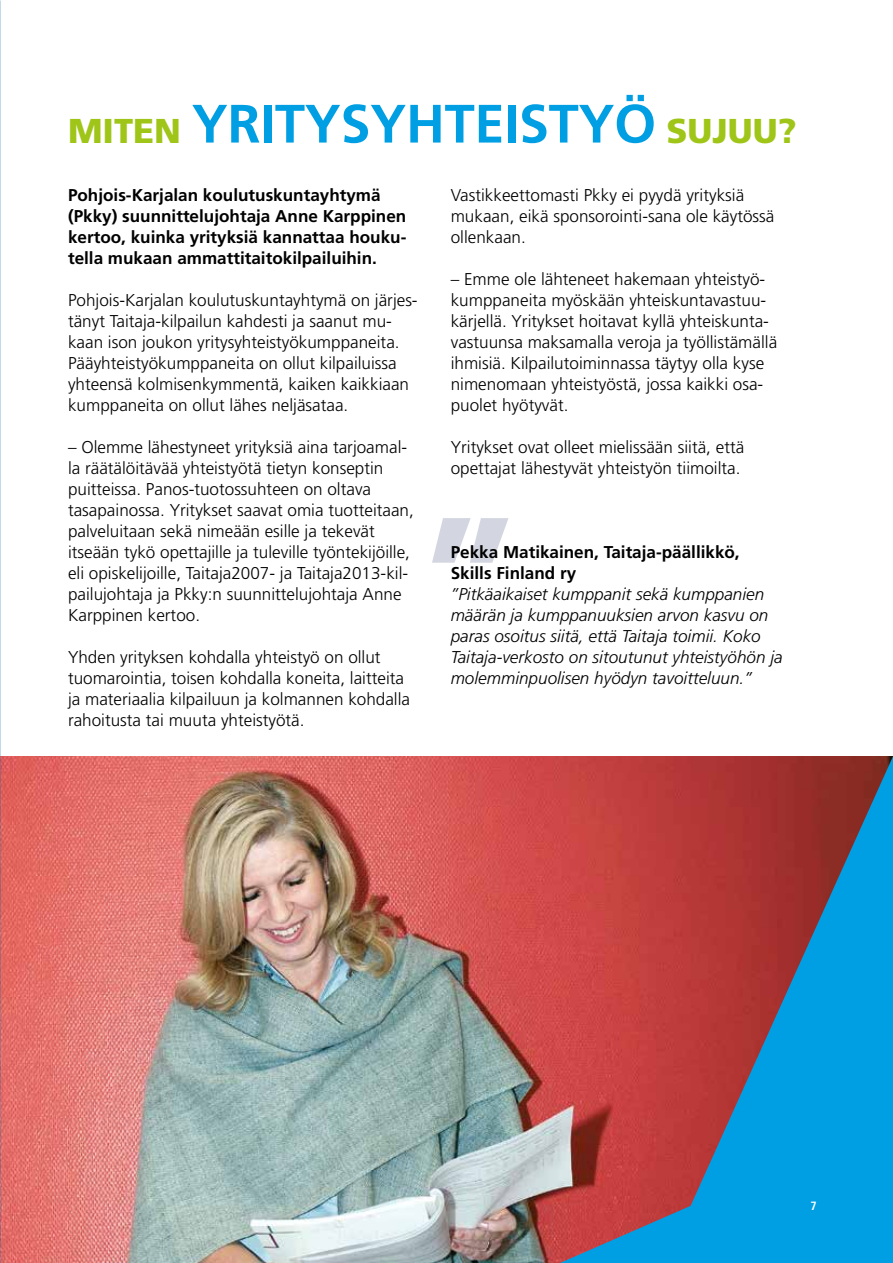
<style>
.page{position:relative;width:893px;height:1263px;background:#fff}
.page>*{position:absolute;margin:0;border:0;box-sizing:border-box;transform-origin:0 0}
.OTSIKKO{font:700 54px "Frutiger LT Std";letter-spacing:-.005em;color:#009fe3}
.leipis{font:300 17.1px/21px "Frutiger LT Std";color:#000}
.leipis-2{font:italic 300 17.1px/21px "Frutiger LT Std";color:#000}
.ingressi{font:700 17.1px/21px "Frutiger LT Std";color:#000}
.leipis-3{font:700 17.1px/21px "Frutiger LT Std";color:#000}
.t1{font:700 condensed 12px "Frutiger LT Std";color:#fff}
.s1{font-weight:900;font-size:34.5px;color:#a0c519}
</style>
<div class="page">
<img style="left:0;top:756px;width:560px;height:507px">
<svg style="left:432px;top:518px;width:76px;height:45px"></svg>
<svg style="left:560px;top:756px;width:333px;height:507px;background:#755f76"></svg>
<p class="OTSIKKO" style="left:68px;top:92px;width:730px"><span class="s1">MITEN</span> YRITYSYHTEISTYÖ <span class="s1">SUJUU?</span></p>
<p class="ingressi" style="left:68px;top:185px;width:340px">Pohjois-Karjalan koulutuskuntayhtymä (Pkky) suunnittelujohtaja Anne Karppinen kertoo, kuinka yrityksiä kannattaa houku&shy;tella mukaan ammattitaitokilpailuihin.</p>
<p class="leipis" style="left:68px;top:290px;width:351px">Pohjois-Karjalan koulutuskuntayhtymä on järjes&shy;tänyt Taitaja-kilpailun kahdesti ja saanut mu&shy;kaan ison joukon yritysyhteistyökumppaneita.<br>Pääyhteistyökumppaneita on ollut kilpailuissa yhteensä kolmisenkymmentä, kaiken kaikkiaan kumppaneita on ollut lähes neljäsataa.</p>
<p class="leipis" style="left:68px;top:437px;width:347px">– Olemme lähestyneet yrityksiä aina tarjoamal&shy;la räätälöitävää yhteistyötä tietyn konseptin puitteissa. Panos-tuotossuhteen on oltava tasapainossa. Yritykset saavat omia tuotteitaan, palveluitaan sekä nimeään esille ja tekevät itseään tykö opettajille ja tuleville työntekijöille, eli opiskelijoille, Taitaja2007- ja Taitaja2013-kil&shy;pailujohtaja ja Pkky:n suunnittelujohtaja Anne Karppinen kertoo.</p>
<p class="leipis" style="left:68px;top:647px;width:344px">Yhden yrityksen kohdalla yhteistyö on ollut tuomarointia, toisen kohdalla koneita, laitteita ja materiaalia kilpailuun ja kolmannen kohdalla rahoitusta tai muuta yhteistyötä.</p>
<p class="leipis" style="left:451px;top:185px;width:325px">Vastikkeettomasti Pkky ei pyydä yrityksiä mukaan, eikä sponsorointi-sana ole käytössä ollenkaan.</p>
<p class="leipis" style="left:451px;top:269px;width:328px">– Emme ole lähteneet hakemaan yhteistyö&shy;kumppaneita myöskään yhteiskuntavastuu&shy;kärjellä. Yritykset hoitavat kyllä yhteiskunta&shy;vastuunsa maksamalla veroja ja työllistämällä ihmisiä. Kilpailutoiminnassa täytyy olla kyse nimenomaan yhteistyöstä, jossa kaikki osa&shy;puolet hyötyvät.</p>
<p class="leipis" style="left:451px;top:437px;width:295px">Yritykset ovat olleet mielissään siitä, että opettajat lähestyvät yhteistyön tiimoilta.</p>
<p class="leipis-3" style="left:451px;top:542px;width:290px">Pekka Matikainen, Taitaja-päällikkö,<br>Skills Finland ry</p>
<p class="leipis-2" style="left:451px;top:584px;width:333px">”Pitkäaikaiset kumppanit sekä kumppanien määrän ja kumppanuuksien arvon kasvu on paras osoitus siitä, että Taitaja toimii. Koko Taitaja-verkosto on sitoutunut yhteistyöhön ja molemminpuolisen hyödyn tavoitteluun.”</p>
<p class="t1" style="left:810px;top:1199px;width:8px">7</p>
</div>
